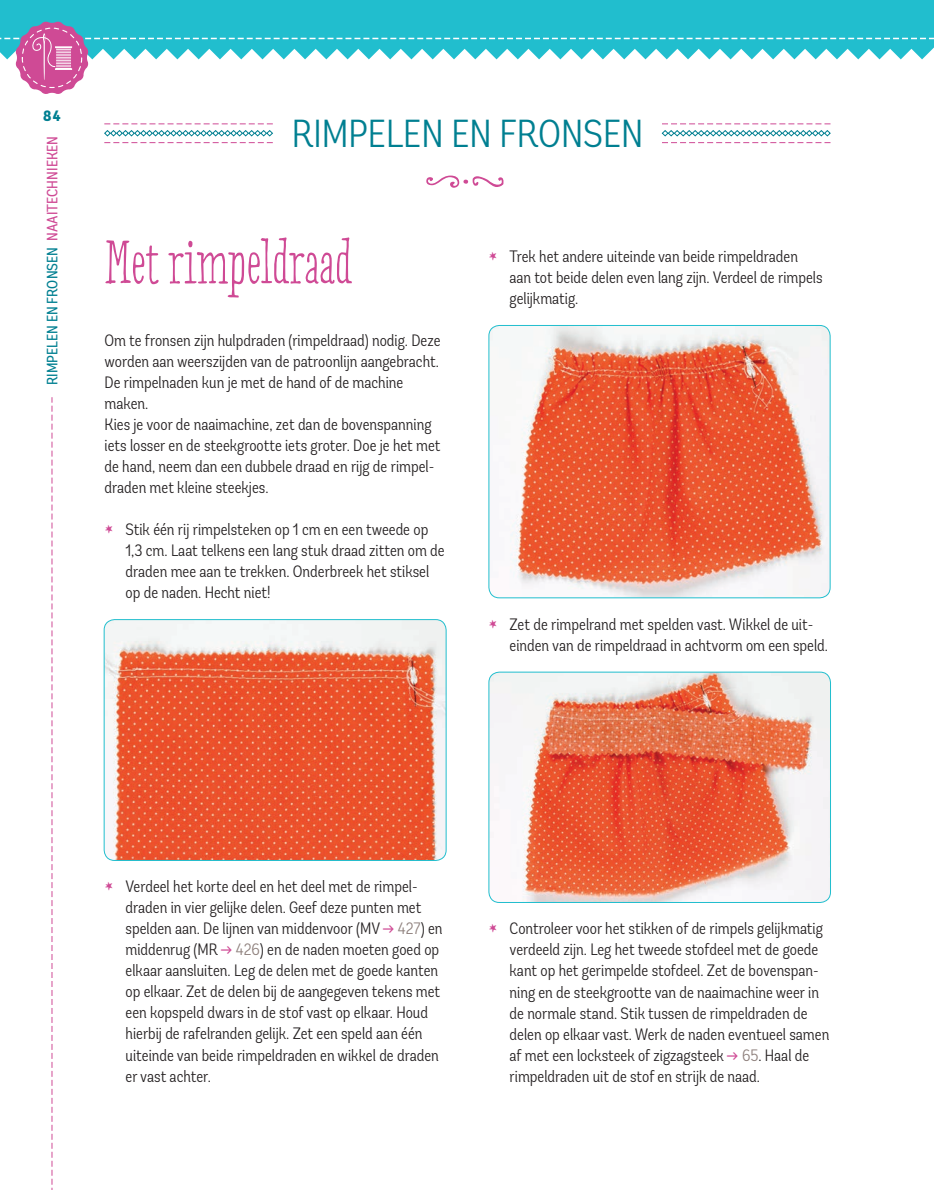
<style>
.page{position:relative;width:934px;height:1190px;background:#fff}
.page>*{position:absolute;margin:0;border:0;box-sizing:border-box;transform-origin:0 0}
.t1{font:60px "Love Potion No 10";color:#cf4a95}
.t2{font:300 condensed 39px "Andes";color:#007f91}
.t3{font:300 condensed 16.5px/21px "Andes";color:#231f20}
.t4{font:15px "Andes Condensed";color:#007f91}
.t5{font:15px "Andes Condensed";letter-spacing:.005em;color:#cf4a95}
.t6{font:800 condensed 15px "Andes";color:#007f91}
.s1{font-family:"Fedra Sans Alt Pro";font-weight:400;font-stretch:normal;color:#cf4a95}
.s2{color:#8e807c}
</style>
<div class="page">
<svg style="left:52px;top:397px;width:1px;height:792px"></svg>
<div style="left:0;top:0;width:933px;height:22px;background:#21bece"></div>
<svg style="left:0;top:22px;width:933px;height:72px"></svg>
<div style="left:22px;top:28px;width:60px;height:60px;border:1px dashed #fff;border-radius:50%"></div>
<img style="left:104px;top:619px;width:342px;height:241px">
<div style="left:104px;top:619px;width:342px;height:241px;border:1px solid #21bece;border-radius:10px"></div>
<img style="left:490px;top:325px;width:340px;height:273px">
<div style="left:488px;top:325px;width:342px;height:273px;border:1px solid #21bece;border-radius:10px"></div>
<img style="left:489px;top:672px;width:341px;height:230px">
<div style="left:488px;top:671px;width:342px;height:231px;border:1px solid #21bece;border-radius:10px"></div>
<svg style="left:662px;top:123px;width:168px;height:1px"></svg>
<svg style="left:661px;top:130px;width:169px;height:13px"></svg>
<svg style="left:104px;top:123px;width:169px;height:1px"></svg>
<svg style="left:104px;top:130px;width:169px;height:13px"></svg>
<p class="t6" style="left:43px;top:106px;width:19px">84</p>
<p class="t5" style="left:43px;top:241px;width:107px;rotate:-90deg">NAAITECH NIEKEN</p>
<p class="t4" style="left:43px;top:322px;width:34px;rotate:-90deg">en fronsen</p>
<p class="t4" style="left:43px;top:385px;width:12px;rotate:-90deg">Rimpelen</p>
<h2 class="t2" style="left:291px;top:110px;width:353px">RIMPELEN EN FRONSEN</h2>
<h1 class="t1" style="left:104px;top:227px;width:249px">Met rimpeldraad</h1>
<p class="t3" style="left:104px;top:330px;width:337px">Om te fronsen zijn hulpdraden (rimpeldraad) nodig. Deze worden aan weerszijden van de patroonlijn aangebracht.<br>De rimpelnaden kun je met de hand of de machine maken.<br>Kies je voor de naaimachine, zet dan de bovenspanning iets losser en de steekgrootte iets groter. Doe je het met de hand, neem dan een dubbele draad en rijg de rimpel&shy;draden met kleine steekjes.</p>
<p class="t3" style="left:125px;top:519px;width:320px">Stik één rij rimpelsteken op 1 cm en een tweede op 1,3 cm. Laat telkens een lang stuk draad zitten om de draden mee aan te trekken. Onderbreek het stiksel op de naden. Hecht niet!</p>
<p class="t3" style="left:509px;top:246px;width:314px">Trek het andere uiteinde van beide rimpeldraden aan tot beide delen even lang zijn. Verdeel de rimpels gelijkmatig.</p>
<p class="t3" style="left:509px;top:613px;width:320px">Zet de rimpelrand met spelden vast. Wikkel de uit&shy;einden van de rimpeldraad in achtvorm om een speld.</p>
<p class="t3" style="left:125px;top:876px;width:318px">Verdeel het korte deel en het deel met de rimpel&shy;draden in vier gelijke delen. Geef deze punten met spelden aan. De lijnen van middenvoor (MV <span class="s1">→</span> <span class="s2">427</span>) en middenrug (MR <span class="s1">→</span> <span class="s2">426</span>) en de naden moeten goed op elkaar aansluiten. Leg de delen met de goede kanten op elkaar. Zet de delen bij de aangegeven tekens met een kopspeld dwars in de stof vast op elkaar. Houd hierbij de rafelranden gelijk. Zet een speld aan één uiteinde van beide rimpeldraden en wikkel de draden er vast achter.</p>
<p class="t3" style="left:509px;top:918px;width:321px">Controleer voor het stikken of de rimpels gelijkmatig verdeeld zijn. Leg het tweede stofdeel met de goede kant op het gerimpelde stofdeel. Zet de bovenspan&shy;ning en de steekgrootte van de naaimachine weer in de normale stand. Stik tussen de rimpeldraden de delen op elkaar vast. Werk de naden eventueel samen af met een locksteek of zigzagsteek <span class="s1">→</span> <span class="s2">65</span>. Haal de rimpeldraden uit de stof en strijk de naad.</p>
</div>
